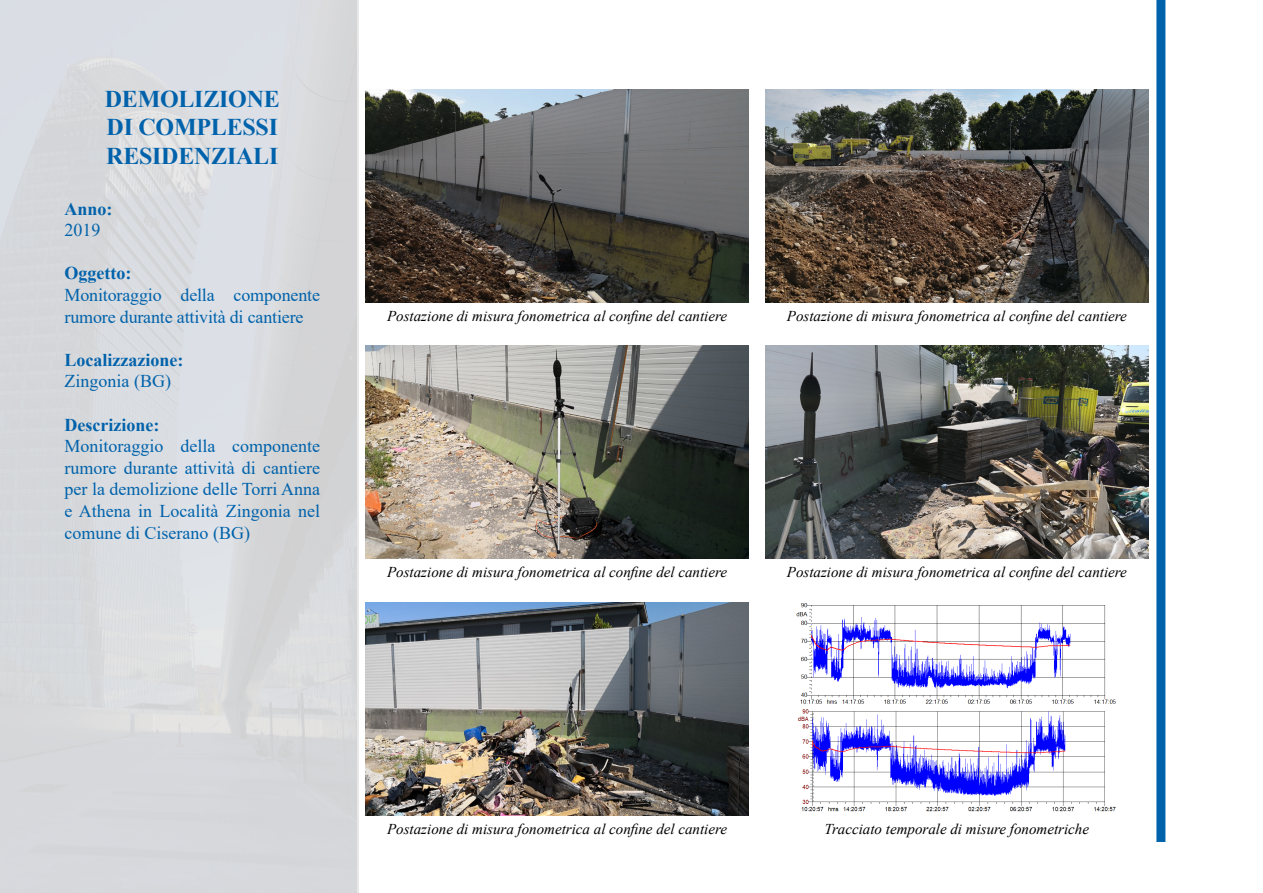
<style>
.page{position:relative;width:1263px;height:893px;background:#fff}
.page>*{position:absolute;margin:0;border:0;box-sizing:border-box;transform-origin:0 0}
.t1{font:700 24px/28.8px "Times New Roman";letter-spacing:-.01em;color:#0062ab;text-align:justify}
.t2{font:18px/21.6px "Times New Roman";color:#0062ab}
.t3{font:700 18px "Times New Roman";color:#0062ab}
.t4{font:italic 15px "Times New Roman";color:#000}
</style>
<div class="page">
<div style="left:1156px;top:0;width:9px;height:842px;background:#0062ab"></div>
<div style="left:0;top:0;width:358px;height:893px;background:#d7d9dc"></div>
<img style="left:366px;top:89px;width:382px;height:213px">
<img style="left:765px;top:89px;width:383px;height:213px">
<img style="left:765px;top:346px;width:383px;height:213px">
<img style="left:366px;top:346px;width:382px;height:213px">
<img style="left:366px;top:602px;width:382px;height:213px">
<img style="left:796px;top:603px;width:320px;height:209px">
<h1 class="t1" style="left:105px;top:83px;width:176px">DEMOLIZIONE DI COMPLESSI RESIDENZIALI</h1>
<p class="t3" style="left:65px;top:196px;width:50px">Anno:</p>
<p class="t2" style="left:65px;top:219px;width:37px">2019</p>
<p class="t3" style="left:65px;top:260px;width:68px">Oggetto:</p>
<p class="t2" style="left:65px;top:284px;width:257px">Monitoraggio della componente rumore durante attività di cantiere</p>
<p class="t3" style="left:65px;top:347px;width:120px">Localizzazione:</p>
<p class="t2" style="left:65px;top:370px;width:108px">Zingonia (BG)</p>
<p class="t3" style="left:65px;top:412px;width:96px">Descrizione:</p>
<p class="t2" style="left:65px;top:435px;width:257px;text-align:justify">Monitoraggio della componente rumore durante attività di cantiere per la demolizione delle Torri Anna e Athena in Località Zingonia nel comune di Ciserano (BG)</p>
<p class="t4" style="left:387px;top:305px;width:341px">Postazione di misura fonometrica al confine del cantiere</p>
<p class="t4" style="left:787px;top:305px;width:341px">Postazione di misura fonometrica al confine del cantiere</p>
<p class="t4" style="left:387px;top:562px;width:341px">Postazione di misura fonometrica al confine del cantiere</p>
<p class="t4" style="left:787px;top:562px;width:341px">Postazione di misura fonometrica al confine del cantiere</p>
<p class="t4" style="left:387px;top:818px;width:341px">Postazione di misura fonometrica al confine del cantiere</p>
<p class="t4" style="left:824px;top:818px;width:266px">Tracciato temporale di misure fonometriche</p>
</div>
